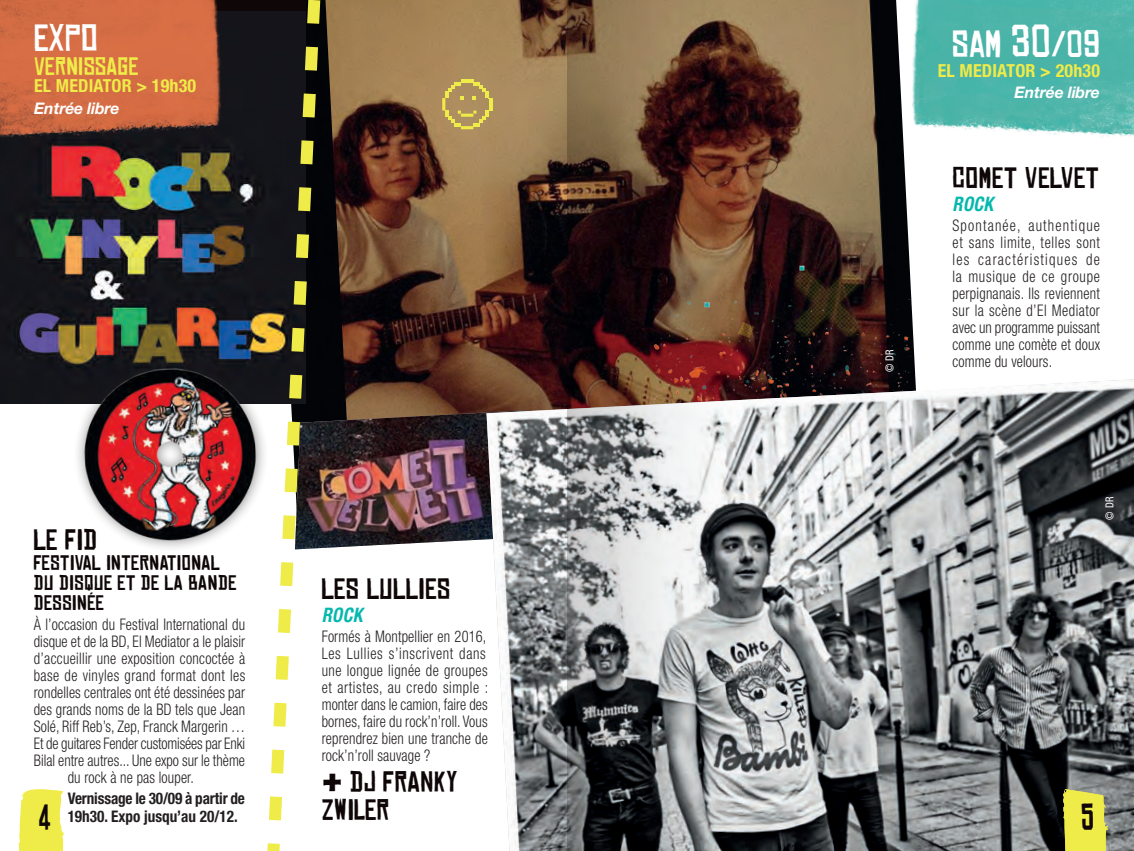
<style>
.page{position:relative;width:1134px;height:851px;background:#fff}
.page>*{position:absolute;margin:0;border:0;box-sizing:border-box;transform-origin:0 0}
.t1{font:36px "Chinese Rocks Rg";letter-spacing:.01em;color:#fff}
.t2{font:36px "Chinese Rocks Rg";color:#0e0607;scale:.8 1}
.t3{font:28px/28px "Chinese Rocks Rg";letter-spacing:.025em;color:#0e0607}
.t4{font:24px "Chinese Rocks Rg";color:#efeb48}
.t5{font:20px/20px "Chinese Rocks Rg";letter-spacing:.025em;color:#0e0607}
.t6{font:italic 700 condensed 20px "Helvetica Neue";letter-spacing:.025em;color:#04b8ae;scale:.9 1}
.t7{font:700 condensed 18px "Helvetica Neue";letter-spacing:.01em;color:#efeb48}
.t8{font:300 condensed 16px/17px "Helvetica Neue";letter-spacing:.01em;color:#231f20;text-align:justify;scale:.9 1}
.t9{font:700 condensed 16px/18px "Helvetica Neue";letter-spacing:-.01em;color:#231f20;scale:.95 1}
.t10{font:300 condensed 16px "Helvetica Neue";letter-spacing:-.01em;color:#231f20;scale:.9 1}
.t11{font:300 condensed 16px "Helvetica Neue";letter-spacing:.03em;color:#231f20;scale:.9 1}
.t12{font:italic 700 16px "Helvetica Neue";letter-spacing:-.01em;color:#fff}
.t13{font:condensed 11px "Helvetica Neue";color:#fff;scale:.95 1}
.s1{font-size:44px}
.s2{font-size:48px}
</style>
<div class="page">
<img style="left:327px;top:0;width:569px;height:410px">
<img style="left:327px;top:410px;width:159px;height:138px">
<img style="left:726px;top:236px;width:170px;height:143px">
<img style="left:0;top:11px;width:260px;height:392px">
<img style="left:486px;top:379px;width:648px;height:471px">
<svg style="left:896px;top:0;width:238px;height:391px"></svg>
<img style="left:905px;top:0;width:229px;height:141px">
<div style="left:73px;top:356px;width:196px;height:196px;background:#231f20;opacity:.5"></div>
<img style="left:76px;top:359px;width:184px;height:190px">
<svg style="left:442px;top:79px;width:50px;height:50px"></svg>
<svg style="left:260px;top:0;width:67px;height:850px"></svg>
<div style="left:881px;top:345px;width:20px;height:34px;background:#231f20;opacity:.75"></div>
<div style="left:1101px;top:492px;width:20px;height:34px;background:#231f20;opacity:.75"></div>
<img style="left:0;top:0;width:227px;height:141px">
<svg style="left:1062px;top:789px;width:47px;height:61px"></svg>
<svg style="left:18px;top:789px;width:46px;height:61px"></svg>
<svg style="left:567px;top:0;width:159px;height:850px"></svg>
<h1 class="t1" style="left:34px;top:18px;width:63px">EXPO</h1>
<h3 class="t4" style="left:34px;top:53px;width:23px">VERNISSA</h3>
<h3 class="t4" style="left:118px;top:53px;width:22px">GE</h3>
<p class="t7" style="left:34px;top:75px;width:164px">EL MEDIATOR &gt; 19h30</p>
<p class="t12" style="left:34px;top:98px;width:87px">Entrée libre</p>
<p class="t13" style="left:883px;top:372px;width:26px;rotate:-90deg">© DR</p>
<h1 class="t1" style="left:952px;top:25px;width:150px">SAM <span class="s1">30</span>/09</h1>
<p class="t7" style="left:938px;top:59px;width:164px">EL MEDIATOR &gt; 20h30</p>
<p class="t12" style="left:1014px;top:83px;width:87px">Entrée libre</p>
<h2 class="t3" style="left:952px;top:164px;width:148px">COMET VELVET</h2>
<p class="t6" style="left:952px;top:191px;width:47px">ROCK</p>
<p class="t8" style="left:952px;top:216px;width:165px">Spontanée, authentique et sans limite, telles sont les caractéristiques de la musique de ce groupe perpignanais. Ils reviennent sur la scène d’El Mediator avec un programme puissant comme une comète et doux comme du velours.</p>
<p class="t13" style="left:1103px;top:519px;width:26px;rotate:-90deg">© DR</p>
<h2 class="t3" style="left:34px;top:527px;width:65px">LE FID</h2>
<p class="t5" style="left:34px;top:553px;width:204px">FESTIVAL INTERNATIONAL<br>DU DISQUE ET DE LA BANDE<br>DESSINÉE</p>
<p class="t8" style="left:34px;top:616px;width:236px">À l’occasion du Festival International du</p>
<p class="t8" style="left:34px;top:633px;width:236px">disque et de la BD, El Mediator a le plaisir</p>
<p class="t8" style="left:34px;top:650px;width:237px">d’accueillir une exposition concoctée à</p>
<p class="t11" style="left:34px;top:666px;width:237px">base de vinyles grand format dont les</p>
<p class="t8" style="left:34px;top:684px;width:236px">rondelles centrales ont été dessinées par</p>
<p class="t8" style="left:34px;top:701px;width:236px">des grands noms de la BD tels que Jean</p>
<p class="t8" style="left:34px;top:718px;width:237px">Solé, Riff Reb’s, Zep, Franck Margerin …</p>
<p class="t10" style="left:34px;top:734px;width:236px">Et de guitares Fender customisées par Enki</p>
<p class="t8" style="left:34px;top:752px;width:236px">Bilal entre autres... Une expo sur le thème</p>
<p class="t8" style="left:68px;top:769px;width:142px">du rock à ne pas louper.</p>
<p class="t9" style="left:68px;top:789px;width:188px">Vernissage le 30/09 à partir de<br>19h30. Expo jusqu’au 20/12.</p>
<h2 class="t3" style="left:322px;top:575px;width:130px">LES LULLIES</h2>
<p class="t6" style="left:322px;top:602px;width:47px">ROCK</p>
<p class="t8" style="left:322px;top:627px;width:187px;text-align:left">Formés à Montpellier en 2016,<br>Les Lullies s’inscrivent dans une longue lignée de groupes et artistes, au credo simple : monter dans le camion, faire des bornes, faire du rock’n’roll. Vous reprendrez bien une tranche de rock’n’roll sauvage ?</p>
<h2 class="t3" style="left:322px;top:768px;width:137px"><span class="s2">+</span> DJ FRANKY<br>ZWILER</h2>
<h1 class="t2" style="left:39px;top:797px;width:17px">4</h1>
<h1 class="t2" style="left:1081px;top:797px;width:18px">5</h1>
</div>
